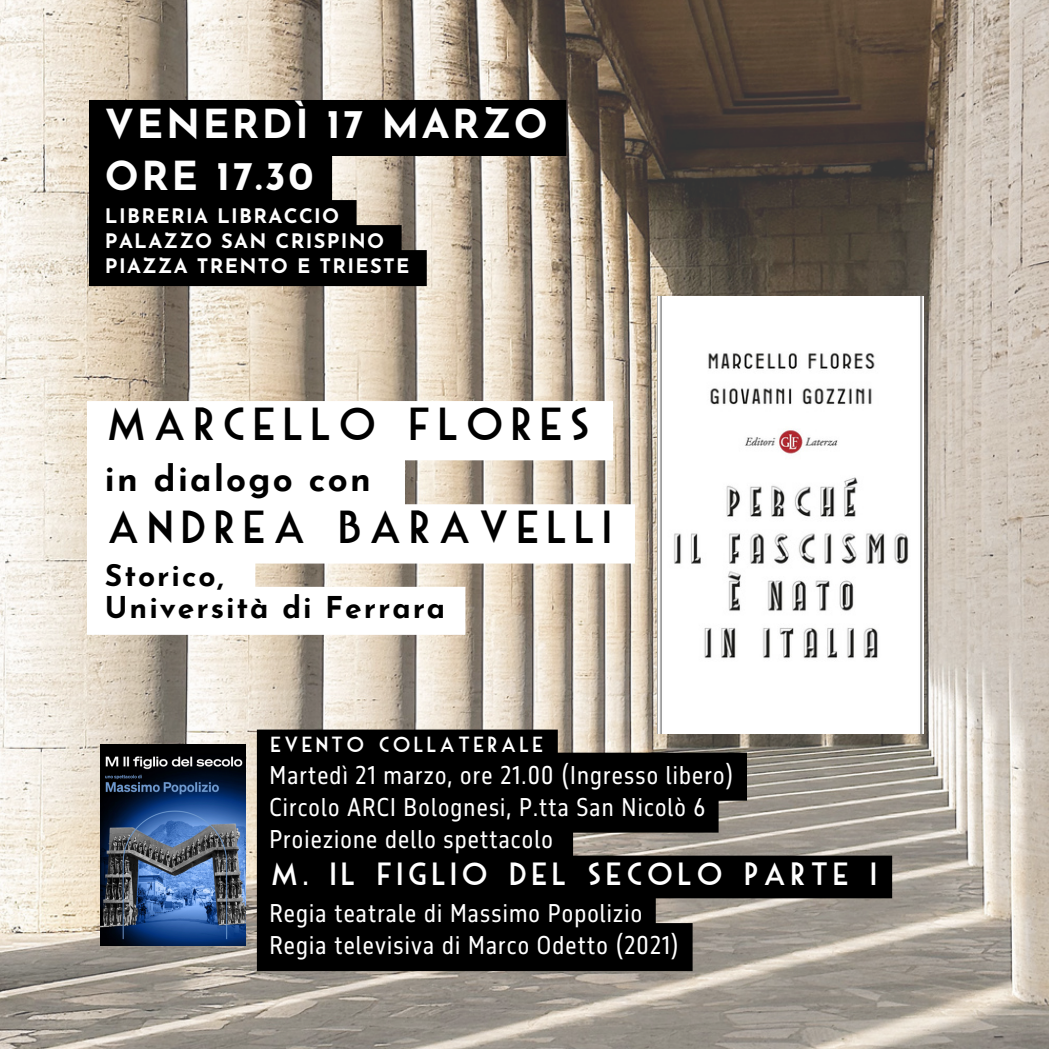
<style>
.page{position:relative;width:1049px;height:1049px;background:#fff}
.page>*{position:absolute;margin:0;border:0;box-sizing:border-box;transform-origin:0 0}
.t1{font:45px "Mouse Deco";letter-spacing:.065em;color:#000}
.t2{font:700 40px/51.8px "Josefin Sans";letter-spacing:.065em;color:#fefefe}
.t3{font:700 35px "Josefin Sans";letter-spacing:.065em;color:#000}
.t4{font:31.25px "Mouse Deco";letter-spacing:.05em;color:#fff}
.t5{font:700 30px/32px "Josefin Sans";letter-spacing:.065em;color:#000}
.t6{font:23.75px/32px "November Condensed DL";letter-spacing:.05em;color:#fff}
.t7{font:21.25px "Mouse Deco";letter-spacing:.05em;color:#fff}
.t8{font:700 20px/25px "Josefin Sans";letter-spacing:.065em;color:#fefefe}
</style>
<div class="page">
<img style="left:0;top:0;width:1048px;height:1048px">
<img style="left:657px;top:296px;width:266px;height:437px">
<img style="left:101px;top:744px;width:144px;height:201px">
<svg style="left:257px;top:729px;width:634px;height:241px;background:#2e2c2a"></svg>
<svg style="left:89px;top:100px;width:477px;height:186px;background:#37332e"></svg>
<svg style="left:87px;top:401px;width:547px;height:233px"></svg>
<h2 class="t2" style="left:105px;top:102px;width:444px">VENERDÌ 17 MARZO<br>ORE 17.30</h2>
<p class="t8" style="left:105px;top:205px;width:306px">LIBRERIA LIBRACCIO<br>PALAZZO SAN CRISPINO<br>PIAZZA TRENTO E TRIESTE</p>
<h1 class="t1" style="left:105px;top:407px;width:488px">MARCELLO FLORES</h1>
<h3 class="t3" style="left:105px;top:464px;width:267px">in dialogo con</h3>
<h1 class="t1" style="left:105px;top:510px;width:510px">ANDREA BARAVELLI</h1>
<p class="t5" style="left:105px;top:562px;width:342px">Storico,<br>Università di Ferrara</p>
<p class="t7" style="left:269px;top:736px;width:276px">EVENTO COLLATERALE</p>
<p class="t6" style="left:269px;top:759px;width:465px">Martedì 21 marzo, ore 21.00 (Ingresso libero)<br>Circolo ARCI Bolognesi, P.tta San Nicolò 6<br>Proiezione dello spettacolo</p>
<h3 class="t4" style="left:269px;top:861px;width:610px">M. IL FIGLIO DEL SECOLO PARTE I</h3>
<p class="t6" style="left:269px;top:898px;width:411px">Regia teatrale di Massimo Popolizio<br>Regia televisiva di Marco Odetto (2021)</p>
</div>
